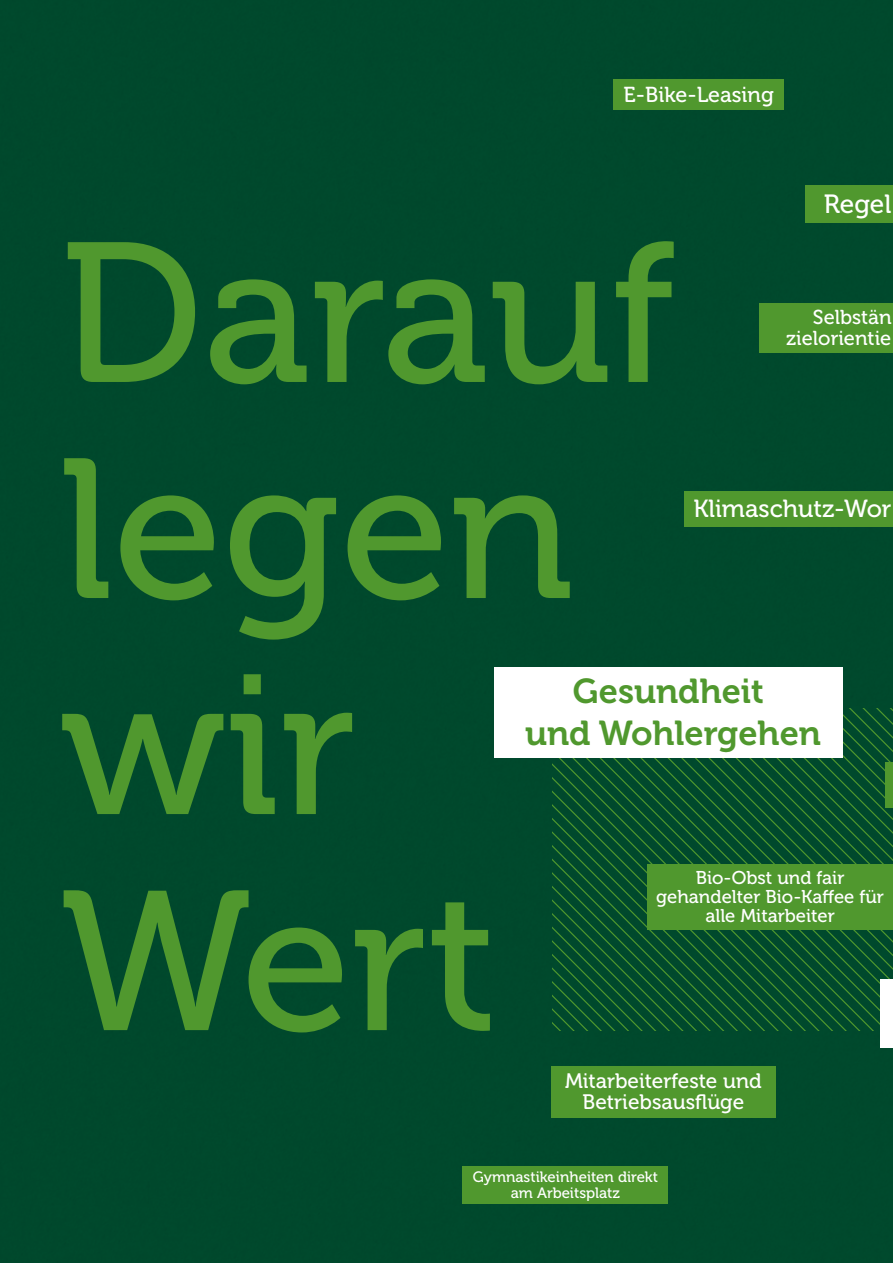
<style>
.page{position:relative;width:893px;height:1263px;background:#004e30}
.page>*{position:absolute;margin:0;border:0;box-sizing:border-box;transform-origin:0 0}
.t1{font:198px/216px "Museo 500";color:#50982e}
.t2{font:34.5px/41.4px "Museo 700";color:#50982e;text-align:center}
.t3{font:26.25px "Museo 500";color:#fff}
.t4{font:24.75px "Museo 500";color:#fff}
.t5{font:21.6px "Museo 500";color:#fff}
.t6{font:20.85px/21.9px "Museo 500";color:#fff;text-align:center}
.t7{font:20.1px/21px "Museo 500";color:#fff;text-align:right}
.t8{font:18.45px/19.4px "Museo 500";color:#fff;text-align:center}
.t9{font:15px/15.8px "Museo 500";color:#fff;text-align:center}
</style>
<div class="page">
<svg style="left:553px;top:758px;width:12px;height:272px"></svg>
<svg style="left:565px;top:758px;width:13px;height:272px"></svg>
<svg style="left:578px;top:758px;width:14px;height:272px"></svg>
<svg style="left:592px;top:758px;width:13px;height:272px"></svg>
<svg style="left:605px;top:758px;width:14px;height:272px"></svg>
<svg style="left:619px;top:758px;width:14px;height:272px"></svg>
<svg style="left:633px;top:758px;width:13px;height:272px"></svg>
<svg style="left:646px;top:758px;width:14px;height:272px"></svg>
<svg style="left:660px;top:758px;width:13px;height:272px"></svg>
<svg style="left:673px;top:758px;width:14px;height:272px"></svg>
<svg style="left:687px;top:758px;width:14px;height:272px"></svg>
<svg style="left:701px;top:758px;width:13px;height:272px"></svg>
<svg style="left:714px;top:758px;width:14px;height:272px"></svg>
<svg style="left:728px;top:758px;width:13px;height:272px"></svg>
<svg style="left:741px;top:758px;width:14px;height:272px"></svg>
<svg style="left:755px;top:708px;width:138px;height:322px"></svg>
<div style="left:759px;top:303px;width:134px;height:50px;background:#50982e"></div>
<div style="left:806px;top:186px;width:87px;height:37px;background:#50982e"></div>
<div style="left:881px;top:979px;width:12px;height:68px;background:#fff"></div>
<div style="left:462px;top:1166px;width:206px;height:37px;background:#50982e"></div>
<div style="left:614px;top:79px;width:170px;height:31px;background:#50982e"></div>
<div style="left:494px;top:668px;width:349px;height:90px;background:#fff"></div>
<div style="left:647px;top:864px;width:246px;height:65px;background:#50982e"></div>
<div style="left:551px;top:1066px;width:225px;height:51px;background:#50982e"></div>
<div style="left:886px;top:762px;width:7px;height:46px;background:#50982e"></div>
<div style="left:685px;top:491px;width:208px;height:35px;background:#50982e"></div>
<p class="t5" style="left:624px;top:82px;width:152px">E-Bike-Leasing</p>
<h3 class="t3" style="left:824px;top:189px;width:69px">Regel</h3>
<h1 class="t1" style="left:60px;top:209px;width:617px">Darauf legen wir<br>Wert</h1>
<p class="t7" style="left:786px;top:307px;width:107px">Selbstän zielorientie</p>
<h3 class="t4" style="left:693px;top:495px;width:200px">Klimaschutz-Wor</h3>
<h2 class="t2" style="left:525px;top:671px;width:297px">Gesundheit<br>und Wohlergehen</h2>
<p class="t8" style="left:656px;top:868px;width:229px">Bio-Obst und fair gehandelter Bio-Kaffee für alle Mitarbeiter</p>
<p class="t6" style="left:565px;top:1070px;width:198px">Mitarbeiterfeste und<br>Betriebsausflüge</p>
<p class="t9" style="left:473px;top:1169px;width:187px">Gymnastikeinheiten direkt am Arbeitsplatz</p>
</div>
